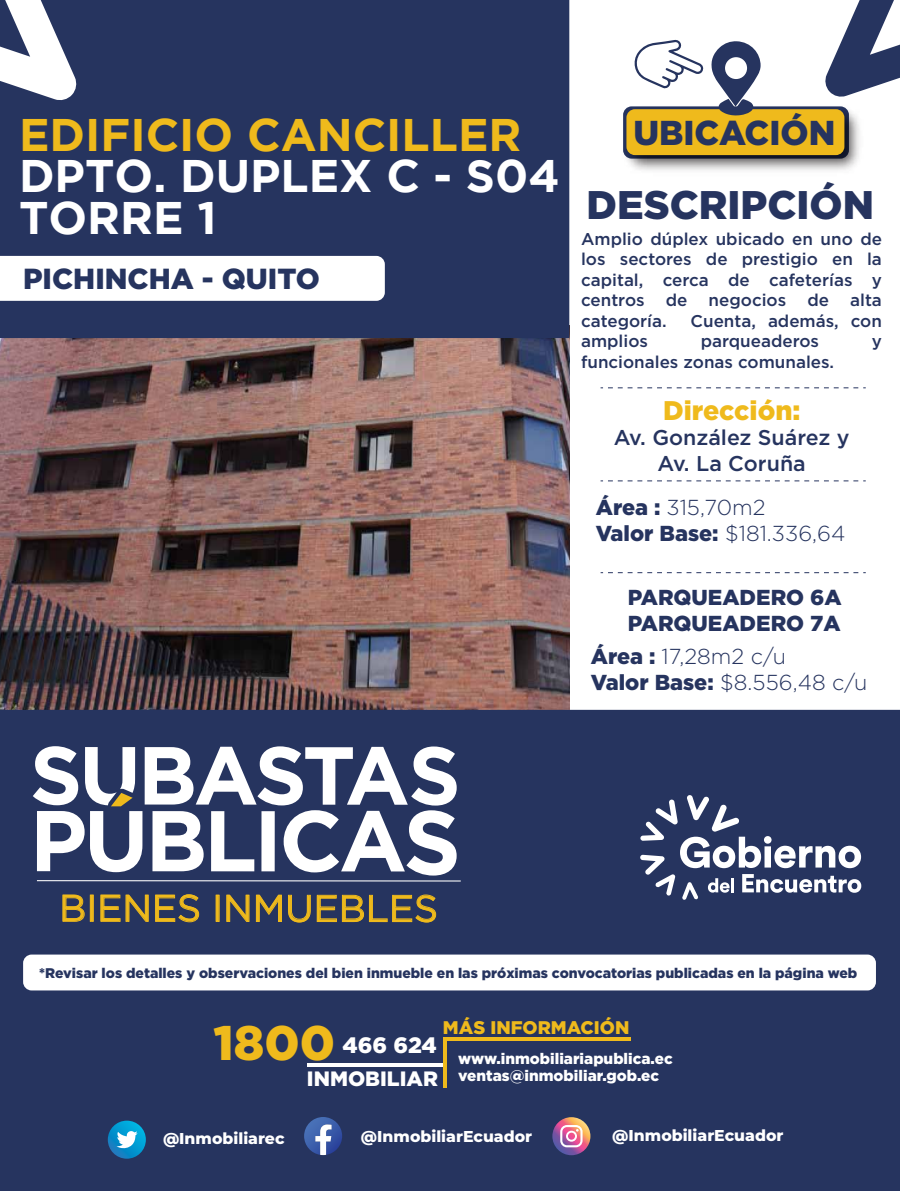
<style>
.page{position:relative;width:900px;height:1191px;background:#fff}
.page>*{position:absolute;margin:0;border:0;box-sizing:border-box;transform-origin:0 0}
.t1{font:700 45.6px/41.1px "Gotham";color:#fff}
.t2{font:700 45.6px "Gotham";color:#efba1c}
.t3{font:900 39.9px "Gotham";color:#26345f}
.t4{font:37.4px "Gotham";color:#efba1c}
.t5{font:900 34.5px "Gotham";color:#26345f}
.t6{font:900 29px "Gotham";color:#26345f}
.t7{font:900 26.9px "Gotham";color:#efba1c}
.t8{font:900 22.2px "Gotham";letter-spacing:-.005em;color:#fff}
.t9{font:300 21.6px/26px "Gotham";color:#26345f}
.t10{font:900 21.6px/26px "Gotham";color:#26345f}
.t11{font:500 21.4px/25.6px "Gotham";color:#26345f;text-align:center}
.t12{font:900 20.8px "Gotham";color:#fff}
.t13{font:900 18.3px "Gotham";color:#efba1c}
.t14{font:500 17px/20.4px "Gotham";color:#26345f;text-align:justify}
.t15{font:800 15.7px "Montserrat";color:#fff}
.t16{font:900 15.3px/16.8px "Gotham";color:#fff}
.t17{font:900 14px "Gotham";color:#26345f}
.s1{font-weight:900}
.s2{font-size:48.4px;color:#efba1c}
</style>
<div class="page">
<img style="left:0;top:338px;width:569px;height:372px">
<div style="left:0;top:710px;width:900px;height:480px;background:#26345f"></div>
<svg style="left:640px;top:794px;width:221px;height:105px"></svg>
<div style="left:0;top:0;width:569px;height:338px;background:#26345f"></div>
<svg style="left:0;top:1px;width:77px;height:100px"></svg>
<svg style="left:825px;top:1px;width:75px;height:96px"></svg>
<svg style="left:0;top:256px;width:385px;height:45px"></svg>
<svg style="left:33px;top:746px;width:428px;height:135px"></svg>
<svg style="left:62px;top:894px;width:23px;height:28px"></svg>
<div style="left:90px;top:894px;width:4px;height:27px;border:1px solid #efba1c"></div>
<svg style="left:100px;top:894px;width:49px;height:28px"></svg>
<svg style="left:155px;top:893px;width:45px;height:29px"></svg>
<svg style="left:226px;top:894px;width:211px;height:29px;background:#4c4d51"></svg>
<svg style="left:108px;top:1120px;width:38px;height:38px"></svg>
<svg style="left:117px;top:1131px;width:20px;height:17px"></svg>
<svg style="left:552px;top:1117px;width:38px;height:38px"></svg>
<svg style="left:560px;top:1125px;width:22px;height:22px"></svg>
<svg style="left:304px;top:1116px;width:38px;height:39px"></svg>
<hr style="left:443px;top:1037px;width:188px;height:3px;background:#efba1c">
<hr style="left:307px;top:1063px;width:136px;height:3px;background:#fff">
<hr style="left:443px;top:1037px;width:3px;height:50px;background:#efba1c">
<div style="left:23px;top:954px;width:853px;height:36px;background:#fff;border-radius:9px"></div>
<svg style="left:600px;top:387px;width:265px;height:1px"></svg>
<svg style="left:600px;top:480px;width:265px;height:1px"></svg>
<svg style="left:600px;top:572px;width:265px;height:1px"></svg>
<img style="left:623px;top:106px;width:237px;height:64px">
<div style="left:626px;top:109px;width:218px;height:46px;background:#efba1c;border-radius:9px"></div>
<svg style="left:634px;top:39px;width:70px;height:50px"></svg>
<svg style="left:710px;top:41px;width:51px;height:75px"></svg>
<h1 class="t2" style="left:19px;top:109px;width:504px">EDIFICIO CANCILLER</h1>
<h1 class="t1" style="left:19px;top:154px;width:542px">DPTO. DUPLEX C - S04<br>TORRE 1</h1>
<h3 class="t6" style="left:23px;top:262px;width:298px">PICHINCHA - QUITO</h3>
<h3 class="t5" style="left:633px;top:112px;width:203px">UBICACIÓN</h3>
<h2 class="t3" style="left:586px;top:181px;width:289px">DESCRIPCIÓN</h2>
<p class="t14" style="left:581px;top:229px;width:302px">Amplio dúplex ubicado en uno de los sectores de prestigio en la capital, cerca de cafeterías y centros de negocios de alta categoría.</p>
<p class="t14" style="left:690px;top:310px;width:193px">Cuenta, además, con</p>
<p class="t14" style="left:581px;top:331px;width:68px">amplios</p>
<p class="t14" style="left:700px;top:331px;width:120px">parqueaderos</p>
<p class="t14" style="left:872px;top:331px;width:12px">y</p>
<p class="t14" style="left:581px;top:351px;width:255px">funcionales zonas comunales.</p>
<h3 class="t7" style="left:663px;top:394px;width:139px">Dirección:</h3>
<p class="t11" style="left:614px;top:425px;width:237px">Av. González Suárez y<br>Av. La Coruña</p>
<p class="t9" style="left:596px;top:493px;width:251px"><span class="s1">Área :</span> 315,70m2<br><span class="s1">Valor Base:</span> $181.336,64</p>
<p class="t10" style="left:628px;top:583px;width:215px">PARQUEADERO 6A<br>PARQUEADERO 7A</p>
<p class="t9" style="left:591px;top:642px;width:278px"><span class="s1">Área :</span> 17,28m2 c/u<br><span class="s1">Valor Base:</span> $8.556,48 c/u</p>
<h3 class="t4" style="left:59px;top:884px;width:380px">BIENES INMUEBLES</h3>
<p class="t17" style="left:39px;top:965px;width:819px">*Revisar los detalles y observaciones del bien inmueble en las próximas convocatorias publicadas en la página web</p>
<p class="t13" style="left:443px;top:1017px;width:188px">MÁS INFORMACIÓN</p>
<h3 class="t8" style="left:213px;top:1032px;width:225px"><span class="s2">1800</span> 466 624</h3>
<p class="t12" style="left:307px;top:1066px;width:132px">INMOBILIAR</p>
<p class="t16" style="left:458px;top:1049px;width:216px">www.inmobiliariapublica.ec ventas@inmobiliar.gob.ec</p>
<p class="t15" style="left:163px;top:1127px;width:123px">@Inmobiliarec</p>
<p class="t15" style="left:361px;top:1125px;width:173px">@InmobiliarEcuador</p>
<p class="t15" style="left:612px;top:1123px;width:173px">@InmobiliarEcuador</p>
</div>
